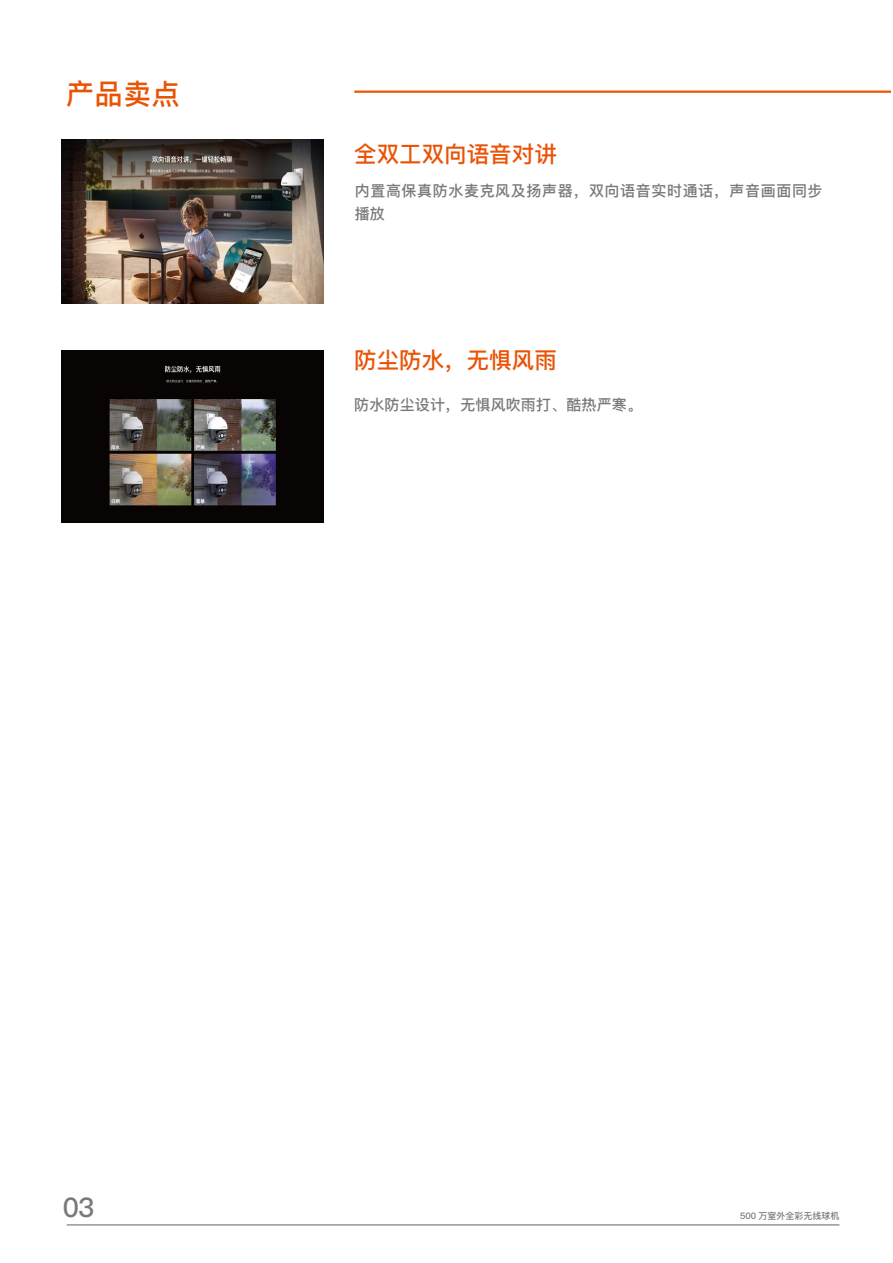
<style>
.page{position:relative;width:893px;height:1263px;background:#fff}
.page>*{position:absolute;margin:0;border:0;box-sizing:border-box;transform-origin:0 0}
.t1{font:28.5px "Ping Fang SC Bold";color:#ea5305}
.t2{font:27px "Ping Fang SC Bold";color:#7a7979}
.t3{font:22.5px "Ping Fang SC Bold";color:#ea5305}
.t4{font:15px/22.5px "Ping Fang SC Bold";letter-spacing:.04em;color:#7a7979}
.t5{font:15px "Ping Fang SC Bold";letter-spacing:.01em;color:#7a7979}
.t6{font:9px "Ping Fang SC Bold";color:#7a7979}
</style>
<div class="page">
<hr style="left:67px;top:1224px;width:772px;height:1px;background:#646363">
<hr style="left:354px;top:91px;width:537px;height:2px;background:#ea5504">
<img style="left:61px;top:139px;width:262px;height:165px">
<img style="left:61px;top:350px;width:262px;height:173px">
<h1 class="t1" style="left:66px;top:77px;width:115px">产品卖点</h1>
<h3 class="t3" style="left:354px;top:140px;width:204px">全双工双向语音对讲</h3>
<p class="t4" style="left:355px;top:180px;width:469px">内置高保真防水麦克风及扬声器，双向语音实时通话，声音画面同步播放</p>
<h3 class="t3" style="left:354px;top:347px;width:204px">防尘防水，无惧风雨</h3>
<p class="t5" style="left:354px;top:395px;width:289px">防水防尘设计，无惧风吹雨打、酷热严寒。</p>
<h2 class="t2" style="left:63px;top:1191px;width:33px">03</h2>
<p class="t6" style="left:740px;top:1211px;width:101px">500 万室外全彩无线球机</p>
</div>
